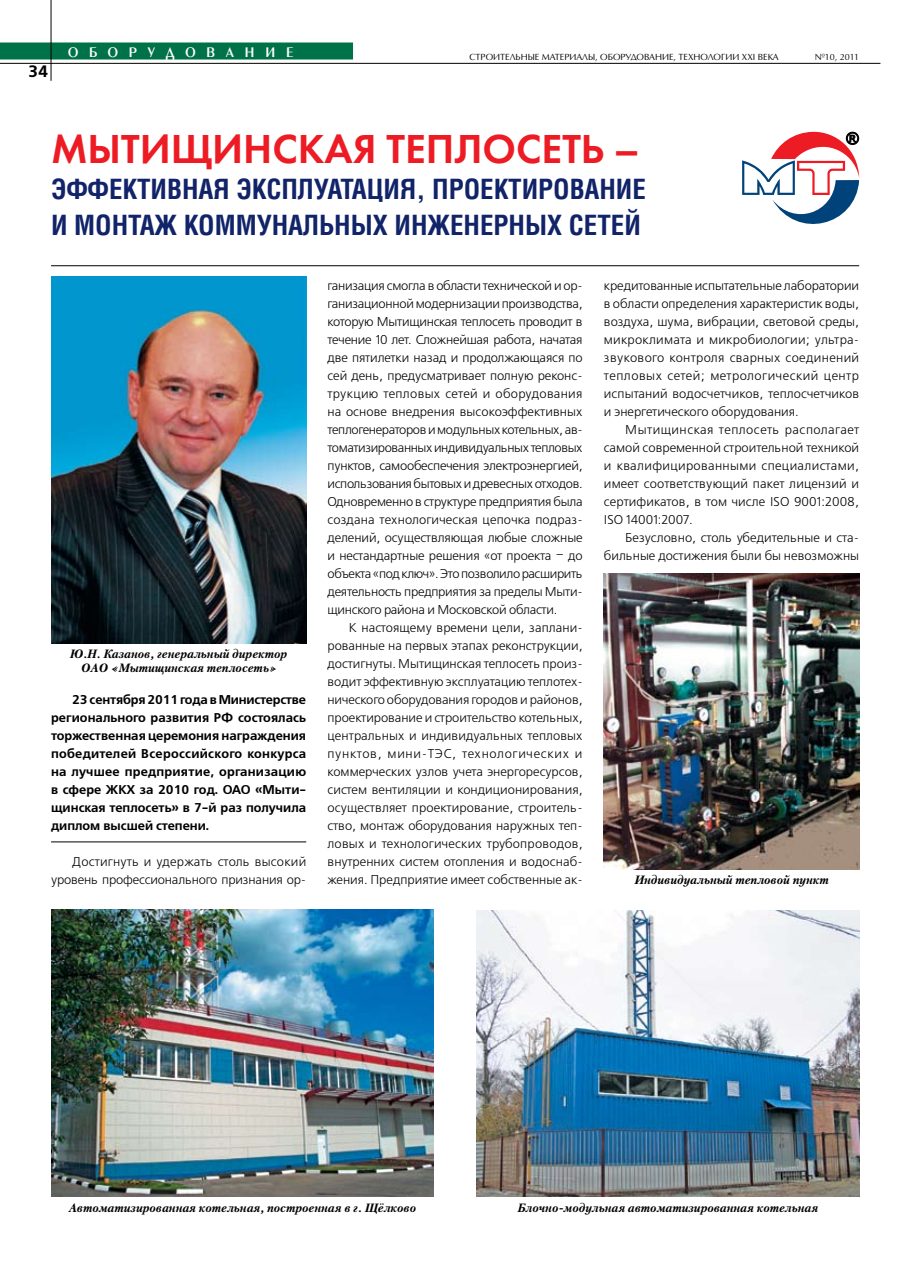
<style>
.page{position:relative;width:923px;height:1263px;background:#fff}
.page>*{position:absolute;margin:0;border:0;box-sizing:border-box;transform-origin:0 0}
.t1{font:42px "Futura Demi C";color:#ed1c24}
.t2{font:700 27px/36px "AG Letterica Condensed";color:#112369}
.t3{font:700 16.5px "Free Set C";color:#000}
.t4{font:14.55px "Penta Demi";letter-spacing:.745em;color:#fff}
.t5{font:12.75px/18px "Free Set C";color:#000;text-align:justify}
.t6{font:700 12.75px/18px "Free Set C";color:#000;text-align:justify}
.t7{font:italic 700 12px/14.2px "Petersburg C";color:#000;text-align:center}
.t8{font:9px "AG Opus";color:#000}
</style>
<div class="page">
<hr style="left:51px;top:842px;width:255px;height:1px;background:#000">
<hr style="left:51px;top:265px;width:808px;height:1px;background:#000">
<img style="left:476px;top:910px;width:383px;height:286px">
<img style="left:51px;top:909px;width:382px;height:287px">
<img style="left:51px;top:277px;width:255px;height:366px">
<svg style="left:742px;top:132px;width:117px;height:92px"></svg>
<img style="left:604px;top:573px;width:255px;height:297px">
<svg style="left:0;top:42px;width:353px;height:18px;background:#0d7952"></svg>
<hr style="left:51px;top:0;width:1px;height:81px;background:#000">
<hr style="left:0;top:63px;width:880px;height:1px;background:#000">
<p class="t3" style="left:28px;top:62px;width:22px">34</p>
<p class="t4" style="left:68px;top:45px;width:227px">ОБОРУДОВАНИЕ</p>
<p class="t8" style="left:469px;top:51px;width:311px">СТРОИТЕЛЬНЫЕ МАТЕРИАЛЫ, ОБОРУДОВАНИЕ, ТЕХНОЛОГИИ XXI ВЕКА</p>
<p class="t8" style="left:815px;top:51px;width:46px">№10, 2011</p>
<h1 class="t1" style="left:51px;top:125px;width:590px">Мытищинская теплосеть –</h1>
<h2 class="t2" style="left:51px;top:171px;width:596px">эффективная эксплуатация, проектирование и монтаж коммунальных инженерных сетей</h2>
<p class="t7" style="left:70px;top:646px;width:219px">Ю.Н. Казанов, генеральный директор<br>ОАО «Мытищинская теплосеть»</p>
<p class="t6" style="left:51px;top:691px;width:257px;text-indent:21px">23 сентября 2011 года в Министерстве регионального развития РФ состоялась торжественная церемония награждения победителей Всероссийского конкурса на лучшее предприятие, организацию в сфере ЖКХ за 2010 год. ОАО «Мыти&shy;щинская теплосеть» в 7-й раз получила диплом высшей степени.</p>
<p class="t5" style="left:51px;top:853px;width:257px;text-align:right">Достигнуть и удержать столь высокий уровень профессионального признания ор-</p>
<p class="t5" style="left:327px;top:277px;width:257px">ганизация смогла в области технической и ор&shy;ганизационной модернизации производства, которую Мытищинская теплосеть проводит в течение 10 лет. Сложнейшая работа, начатая две пятилетки назад и продолжающаяся по сей день, предусматривает полную реконс&shy;трукцию тепловых сетей и оборудования на основе внедрения высокоэффективных теплогенераторов и модульных котельных, ав&shy;томатизированных индивидуальных тепловых пунктов, самообеспечения электроэнергией, использования бытовых и древесных отходов.<br>Одновременно в структуре предприятия была создана технологическая цепочка подраз&shy;делений, осуществляющая любые сложные и нестандартные решения «от проекта – до объекта «под ключ». Это позволило расширить деятельность предприятия за пределы Мыти&shy;щинского района и Московской области.</p>
<p class="t5" style="left:327px;top:619px;width:257px;text-indent:21px">К настоящему времени цели, заплани&shy;рованные на первых этапах реконструкции, достигнуты. Мытищинская теплосеть произ&shy;водит эффективную эксплуатацию теплотех&shy;нического оборудования городов и районов, проектирование и строительство котельных, центральных и индивидуальных тепловых пунктов, мини-ТЭС, технологических и коммерческих узлов учета энергоресурсов, систем вентиляции и кондиционирования, осуществляет проектирование, строитель&shy;ство, монтаж оборудования наружных теп&shy;ловых и технологических трубопроводов, внутренних систем отопления и водоснаб&shy;жения. Предприятие имеет собственные ак-</p>
<p class="t5" style="left:604px;top:277px;width:257px">кредитованные испытательные лаборатории в области определения характеристик воды, воздуха, шума, вибрации, световой среды, микроклимата и микробиологии; ультра&shy;звукового контроля сварных соединений тепловых сетей; метрологический центр испытаний водосчетчиков, теплосчетчиков и энергетического оборудования.</p>
<p class="t5" style="left:604px;top:421px;width:257px;text-indent:21px">Мытищинская теплосеть располагает самой современной строительной техникой и квалифицированными специалистами, имеет соответствующий пакет лицензий и сертификатов, в том числе ISO 9001:2008, ISO 14001:2007.</p>
<p class="t5" style="left:604px;top:529px;width:257px;text-align:right">Безусловно, столь убедительные и ста&shy;бильные достижения были бы невозможны</p>
<p class="t7" style="left:634px;top:872px;width:196px">Индивидуальный тепловой пункт</p>
<p class="t7" style="left:69px;top:1201px;width:349px">Автоматизированная котельная, построенная в г. Щёлково</p>
<p class="t7" style="left:517px;top:1201px;width:302px">Блочно-модульная автоматизированная котельная</p>
</div>
